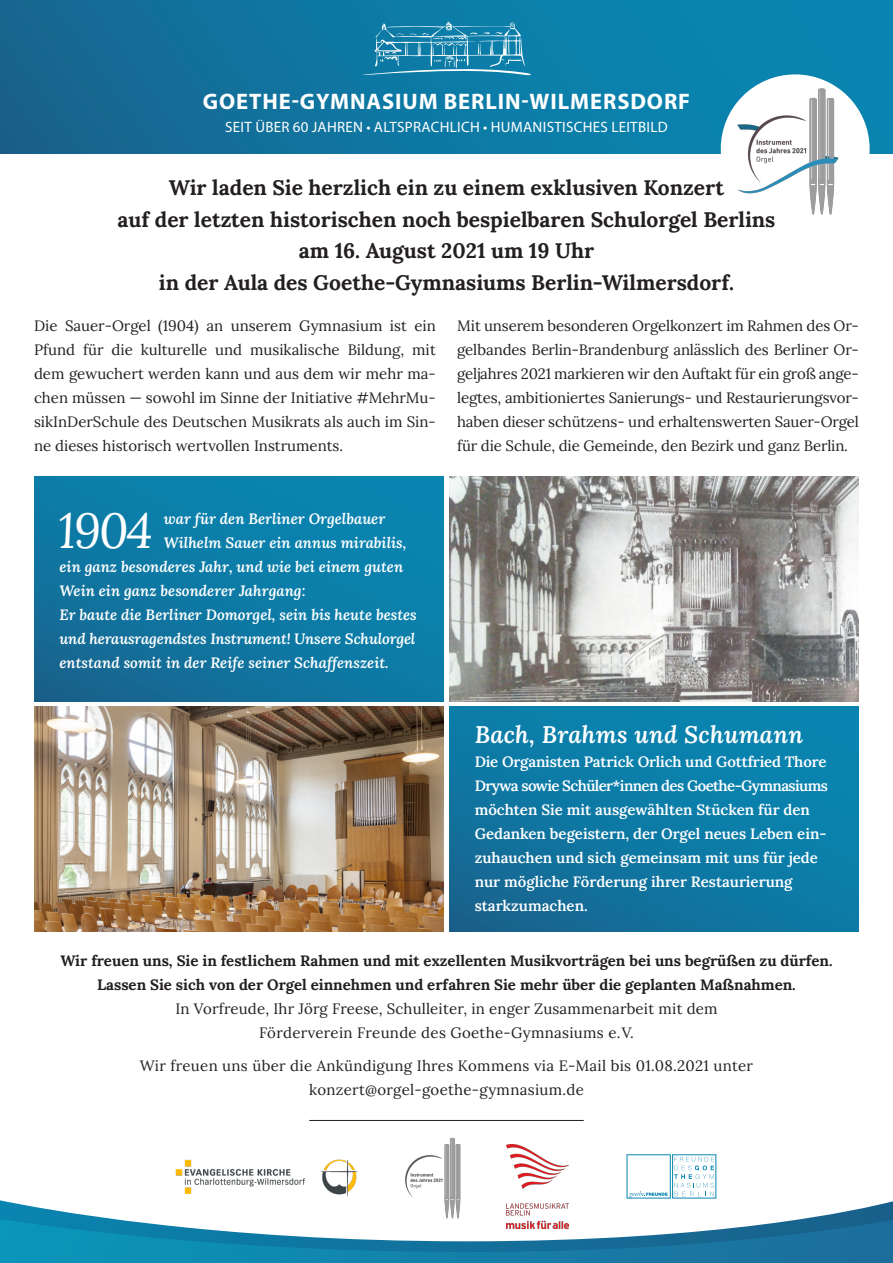
<style>
.page{position:relative;width:893px;height:1263px;background:#fff}
.page>*{position:absolute;margin:0;border:0;box-sizing:border-box;transform-origin:0 0}
.fließ{font:italic 49.35px "Lora";color:#fff}
.fließ-2{font:italic 600 24px "Lora";letter-spacing:.01em;color:#fff}
.t1{font:700 22.5px "Myriad Pro";letter-spacing:.04em;color:#fff}
.fließ-3{font:700 21px/31.5px "Lora";color:#231f20;text-align:center}
.fließ-4{font:15px/24px "Lora";letter-spacing:.01em;color:#231f20;text-align:center}
.fließ-5{font:italic 600 15px "Lora";color:#fff}
.fließ-6{font:600 15px/24px "Lora";color:#fff}
.fließ-7{font:700 15px/24px "Lora";color:#231f20;text-align:center}
.t2{font:15px "Myriad Pro";letter-spacing:.02em;color:#fff}
</style>
<div class="page">
<div style="left:34px;top:476px;width:410px;height:225px;background:linear-gradient(to right,#12719b,#0a82ae)"></div>
<div style="left:449px;top:706px;width:410px;height:225px;background:linear-gradient(to right,#12719c,#0a82ae)"></div>
<img style="left:449px;top:476px;width:410px;height:225px">
<img style="left:34px;top:706px;width:410px;height:225px">
<svg style="left:0;top:1201px;width:893px;height:62px"></svg>
<div style="left:0;top:0;width:893px;height:153px;background:linear-gradient(to right,#166791,#078ab6)"></div>
<div style="left:721px;top:74px;width:149px;height:149px;background:#fff;border-radius:50%"></div>
<hr style="left:309px;top:1120px;width:275px;height:1px;background:#231f20">
<img style="left:722px;top:83px;width:135px;height:132px">
<img style="left:401px;top:1137px;width:63px;height:83px">
<svg style="left:361px;top:22px;width:170px;height:53px;background:#308fb4"></svg>
<svg style="left:627px;top:1154px;width:89px;height:44px"></svg>
<img style="left:506px;top:1144px;width:62px;height:85px">
<img style="left:175px;top:1159px;width:183px;height:38px">
<p class="t1" style="left:203px;top:87px;width:489px">GOETHE-GYMNASIUM BERLIN-WILMERSDORF</p>
<p class="t2" style="left:225px;top:118px;width:444px">SEIT ÜBER 60 JAHREN • ALTSPRACHLICH • HUMANISTISCHES LEITBILD</p>
<p class="fließ-3" style="left:118px;top:171px;width:659px">Wir laden Sie herzlich ein zu einem exklusiven Konzert<br>auf der letzten historischen noch bespielbaren Schulorgel Berlins am 16. August 2021 um 19 Uhr<br>in der Aula des Goethe-Gymnasiums Berlin-Wilmersdorf.</p>
<p class="fließ-4" style="left:34px;top:313px;width:403px;text-align:justify">Die Sauer-Orgel (1904) an unserem Gymnasium ist ein Pfund für die kulturelle und musikalische Bildung, mit dem gewuchert werden kann und aus dem wir mehr ma&shy;chen müssen — sowohl im Sinne der Initiative #MehrMu&shy;sikInDerSchule des Deutschen Musikrats als auch im Sin&shy;ne dieses historisch wertvollen Instruments.</p>
<p class="fließ-4" style="left:457px;top:313px;width:403px;text-align:justify">Mit unserem besonderen Orgelkonzert im Rahmen des Or&shy;gelbandes Berlin-Brandenburg anlässlich des Berliner Or&shy;geljahres 2021 markieren wir den Auftakt für ein groß ange&shy;legtes, ambitioniertes Sanierungs- und Restaurierungsvor&shy;haben dieser schützens- und erhaltenswerten Sauer-Orgel für die Schule, die Gemeinde, den Bezirk und ganz Berlin.</p>
<p class="fließ" style="left:58px;top:497px;width:96px">1904</p>
<p class="fließ-5" style="left:164px;top:509px;width:223px">war für den Berliner Orgelbauer</p>
<p class="fließ-5" style="left:164px;top:533px;width:244px">Wilhelm Sauer ein annus mirabilis,</p>
<p class="fließ-5" style="left:60px;top:557px;width:345px">ein ganz besonderes Jahr, und wie bei einem guten</p>
<p class="fließ-5" style="left:60px;top:581px;width:247px">Wein ein ganz besonderer Jahrgang:</p>
<p class="fließ-5" style="left:60px;top:605px;width:359px">Er baute die Berliner Domorgel, sein bis heute bestes</p>
<p class="fließ-5" style="left:60px;top:629px;width:357px">und herausragendstes Instrument! Unsere Schulorgel</p>
<p class="fließ-5" style="left:60px;top:653px;width:331px">entstand somit in der Reife seiner Schaffenszeit.</p>
<p class="fließ-2" style="left:475px;top:718px;width:330px">Bach, Brahms und Schumann</p>
<p class="fließ-6" style="left:475px;top:749px;width:355px">Die Organisten Patrick Orlich und Gottfried Thore Drywa sowie Schüler*innen des Goethe-Gymnasiums möchten Sie mit ausgewählten Stücken für den Gedanken begeistern, der Orgel neues Leben ein&shy;zuhauchen und sich gemeinsam mit uns für jede nur mögliche Förderung ihrer Restaurierung starkzumachen.</p>
<p class="fließ-7" style="left:60px;top:948px;width:774px">Wir freuen uns, Sie in festlichem Rahmen und mit exzellenten Musikvorträgen bei uns begrüßen zu dürfen.<br>Lassen Sie sich von der Orgel einnehmen und erfahren Sie mehr über die geplanten Maßnahmen.</p>
<p class="fließ-4" style="left:175px;top:996px;width:544px">In Vorfreude, Ihr Jörg Freese, Schulleiter, in enger Zusammenarbeit mit dem<br>Förderverein Freunde des Goethe-Gymnasiums e.V.</p>
<p class="fließ-4" style="left:140px;top:1052px;width:615px">Wir freuen uns über die Ankündigung Ihres Kommens via E-Mail bis 01.08.2021 unter konzert@orgel-goethe-gymnasium.de</p>
</div>
